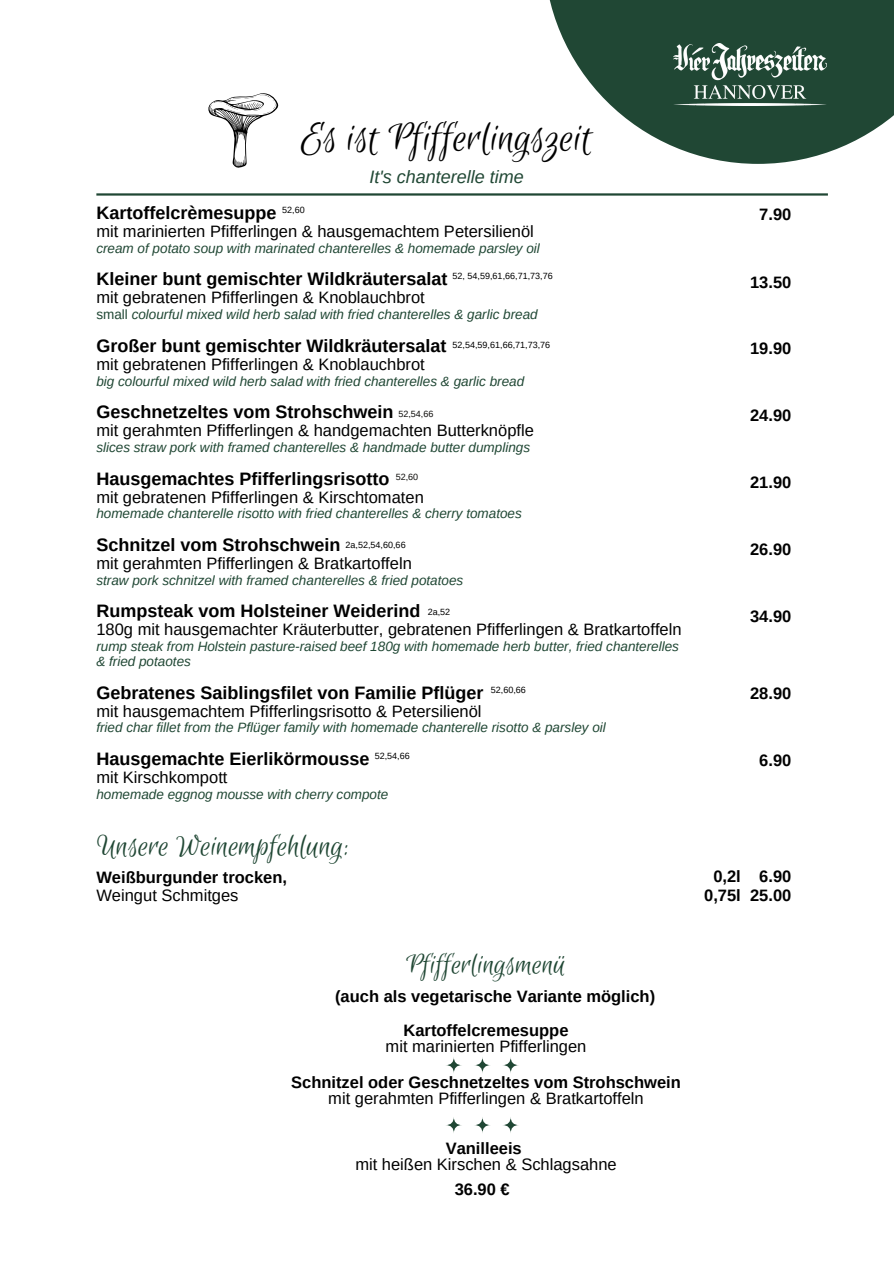
<style>
.page{position:relative;width:894px;height:1264px;background:#fff}
.page>*{position:absolute;margin:0;border:0;box-sizing:border-box;transform-origin:0 0}
.t1{font:45px "Euphoria Script";color:#000}
.t2{font:33px "Euphoria Script";color:#204734}
.t3{font:31.5px "Euphoria Script";color:#204734}
.t4{font:700 18px "Arimo";color:#000}
.t5{font:italic 18px "Arimo";color:#204734}
.t6{font:16.5px/15.8px "Arimo";color:#000;text-align:center}
.t7{font:700 16.5px/18px "Arimo";color:#000;text-align:center}
.t8{font:italic 13.5px/14.5px "Arimo";color:#204734}
.t9{font:9px "Arimo";color:#000}
.t10{font:9px "Arimo";color:#100f0d}
.s1{font-style:normal}
.s2{font-weight:400}
.s3{font-weight:700}
</style>
<div class="page">
<hr style="left:96px;top:193px;width:731px;height:3px;background:#204734">
<svg style="left:549px;top:0;width:344px;height:164px;fill:#204734"></svg>
<img style="left:673px;top:44px;width:153px;height:62px">
<svg style="left:208px;top:93px;width:70px;height:75px"></svg>
<svg style="left:445px;top:1056px;width:17px;height:17px"></svg>
<svg style="left:474px;top:1056px;width:16px;height:17px"></svg>
<svg style="left:502px;top:1056px;width:17px;height:17px"></svg>
<svg style="left:445px;top:1116px;width:17px;height:17px"></svg>
<svg style="left:474px;top:1116px;width:16px;height:17px"></svg>
<svg style="left:502px;top:1116px;width:17px;height:17px"></svg>
<h5 class="t1" style="left:301px;top:114px;width:293px">Es ist Pfifferlingszeit</h5>
<p class="t5" style="left:369px;top:166px;width:156px">It's chanterelle time</p>
<p class="t4" style="left:96px;top:203px;width:181px">Kartoffelcrèmesuppe</p>
<p class="t7" style="left:759px;top:205px;width:34px">7.90</p>
<p class="t6" style="left:96px;top:223px;width:439px">mit marinierten Pfifferlingen &amp; hausgemachtem Petersilienöl</p>
<p class="t8" style="left:96px;top:241px;width:445px">cream of potato soup with marinated chanterelles &amp; homemade parsley oil</p>
<h1 class="t4" style="left:96px;top:269px;width:352px">Kleiner bunt gemischter Wildkräutersalat</h1>
<h1 class="t6" style="left:96px;top:290px;width:330px">mit gebratenen Pfifferlingen &amp; Knoblauchbrot</h1>
<h1 class="t8" style="left:96px;top:307px;width:442px"><span class="s1">small</span> colourful mixed wild herb salad with fried chanterelles &amp; garlic bread</h1>
<h4 class="t4" style="left:96px;top:335px;width:351px">Großer bunt gemischter Wildkräutersalat</h4>
<h4 class="t6" style="left:96px;top:356px;width:330px">mit gebratenen Pfifferlingen &amp; Knoblauchbrot</h4>
<h4 class="t8" style="left:96px;top:373px;width:429px">big colourful mixed wild herb salad with fried chanterelles &amp; garlic bread</h4>
<p class="t4" style="left:96px;top:402px;width:298px">Geschnetzeltes vom Strohschwein</p>
<p class="t6" style="left:96px;top:422px;width:439px">mit gerahmten Pfifferlingen &amp; handgemachten Butterknöpfle</p>
<p class="t8" style="left:96px;top:440px;width:435px">slices straw pork with framed chanterelles &amp; handmade butter dumplings</p>
<h3 class="t4" style="left:96px;top:468px;width:294px">Hausgemachtes Pfifferlingsrisotto</h3>
<h3 class="t6" style="left:96px;top:489px;width:329px">mit gebratenen Pfifferlingen &amp; Kirschtomaten</h3>
<h3 class="t8" style="left:96px;top:506px;width:427px">homemade chanterelle risotto with fried chanterelles &amp; cherry tomatoes</h3>
<h5 class="t4" style="left:96px;top:534px;width:245px">Schnitzel vom Strohschwein</h5>
<h5 class="t6" style="left:96px;top:555px;width:317px">mit gerahmten Pfifferlingen &amp; Bratkartoffeln</h5>
<h5 class="t8" style="left:96px;top:573px;width:368px">straw pork schnitzel with framed chanterelles &amp; fried potatoes</h5>
<h5 class="t4" style="left:96px;top:601px;width:325px">Rumpsteak vom Holsteiner Weiderind</h5>
<h5 class="t6" style="left:96px;top:622px;width:586px">180g mit hausgemachter Kräuterbutter, gebratenen Pfifferlingen &amp; Bratkartoffeln</h5>
<h5 class="t8" style="left:96px;top:639px;width:584px">rump steak from Holstein pasture-raised beef 180g with homemade herb butter, fried chanterelles &amp; fried potaotes</h5>
<h5 class="t4" style="left:96px;top:682px;width:388px">Gebratenes Saiblingsfilet von Familie Pflüger</h5>
<h5 class="t6" style="left:96px;top:703px;width:386px">mit hausgemachtem Pfifferlingsrisotto &amp; Petersilienöl</h5>
<h5 class="t8" style="left:96px;top:720px;width:511px">fried char fillet from the Pflüger family with homemade chanterelle risotto &amp; parsley oil</h5>
<h5 class="t4" style="left:96px;top:748px;width:274px">Hausgemachte Eierlikörmousse</h5>
<h5 class="t6" style="left:96px;top:769px;width:133px">mit Kirschkompott</h5>
<h5 class="t8" style="left:96px;top:786px;width:293px">homemade eggnog mousse with cherry compote</h5>
<p class="t9" style="left:282px;top:205px;width:24px">52,60</p>
<p class="t9" style="left:452px;top:271px;width:102px">52, 54,59,61,66,71,73,76</p>
<h5 class="t7" style="left:749px;top:273px;width:43px">13.50</h5>
<h3 class="t9" style="left:452px;top:340px;width:99px">52,54,59,61,66,71,73,76</h3>
<p class="t7" style="left:749px;top:339px;width:43px">19.90</p>
<h4 class="t7" style="left:749px;top:406px;width:43px">24.90</h4>
<p class="t10" style="left:398px;top:408px;width:37px">52,54,66</p>
<h3 class="t10" style="left:395px;top:471px;width:24px">52,60</h3>
<h5 class="t7" style="left:749px;top:473px;width:43px">21.90</h5>
<p class="t9" style="left:345px;top:540px;width:62px">2a,52,54,60,66</p>
<p class="t7" style="left:749px;top:540px;width:43px">26.90</p>
<p class="t9" style="left:427px;top:606px;width:24px">2a,52</p>
<h3 class="t7" style="left:749px;top:607px;width:43px">34.90</h3>
<h2 class="t9" style="left:491px;top:684px;width:37px">52,60,66</h2>
<h4 class="t7" style="left:749px;top:684px;width:43px">28.90</h4>
<h4 class="t9" style="left:374px;top:751px;width:37px">52,54,66</h4>
<h4 class="t7" style="left:759px;top:751px;width:34px">6.90</h4>
<h3 class="t2" style="left:96px;top:828px;width:255px">Unsere Weinempfehlung:</h3>
<h3 class="t7" style="left:96px;top:868px;width:192px;text-align:left">Weißburgunder trocken,<br><span class="s2">Weingut Schmitges</span></h3>
<h3 class="t7" style="left:704px;top:866px;width:89px;line-height:19.2px">0,2l 6.90<br>0,75l 25.00</h3>
<h3 class="t3" style="left:406px;top:947px;width:161px">Pfifferlingsmenü</h3>
<h3 class="t7" style="left:335px;top:987px;width:321px">(auch als vegetarische Variante möglich)</h3>
<h3 class="t6" style="left:385px;top:1022px;width:202px"><span class="s3">Kartoffelcremesuppe<br></span>mit marinierten Pfifferlingen</h3>
<h3 class="t7" style="left:291px;top:1074px;width:391px;line-height:15.8px">Schnitzel oder Geschnetzeltes vom Strohschwein <span class="s2">mit gerahmten Pfifferlingen &amp; Bratkartoffeln</span></h3>
<h2 class="t6" style="left:355px;top:1140px;width:263px"><span class="s3">Vanilleeis<br></span>mit heißen Kirschen &amp; Schlagsahne</h2>
<h4 class="t7" style="left:454px;top:1179px;width:57px">36.90 €</h4>
</div>
